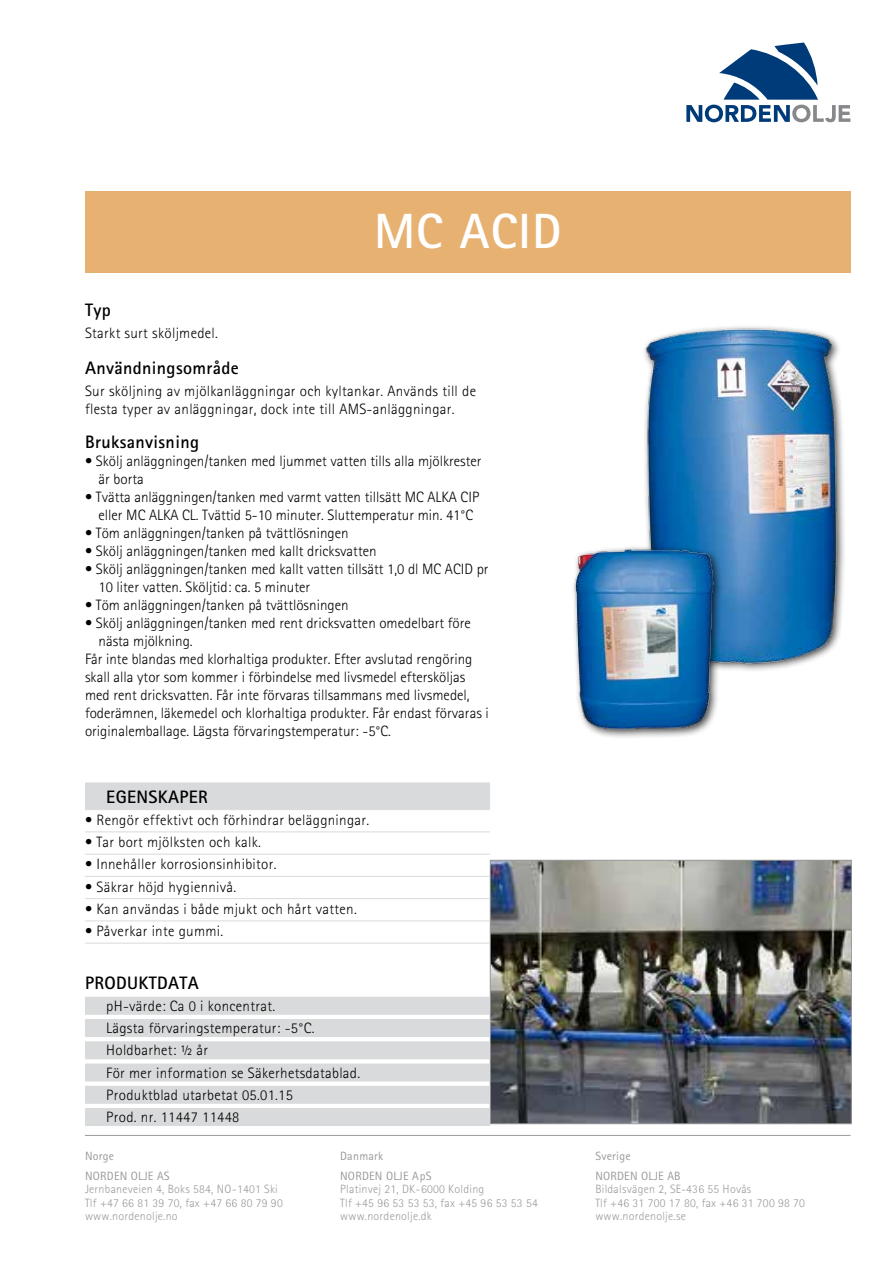
<style>
.page{position:relative;width:893px;height:1263px;background:#fff}
.page>*{position:absolute;margin:0;border:0;box-sizing:border-box;transform-origin:0 0}
.t1{font:700 49.5px "Rotis Sans Serif";letter-spacing:.02em;color:#fff}
.t2{font:700 18px "Rotis Sans Serif";letter-spacing:.02em;color:#000}
.t3{font:300 15px/18px "Rotis Sans Serif";color:#000}
.t4{font:300 15px/22.2px "Rotis Sans Serif";letter-spacing:.02em;color:#000}
.t5{font:300 12px/13.5px "Rotis Sans Serif";letter-spacing:.02em;color:#9a9a9d}
.t6{font:12px/20px "Rotis Sans Serif";letter-spacing:.02em;color:#9a9a9d}
</style>
<div class="page">
<div style="left:85px;top:191px;width:765px;height:82px;background:#e7b171"></div>
<svg style="left:686px;top:43px;width:164px;height:79px"></svg>
<hr style="left:85px;top:1135px;width:765px;height:1px;background:#9a9a9d">
<img style="left:492px;top:862px;width:357px;height:260px">
<div style="left:490px;top:860px;width:361px;height:264px;border:1px solid #9a9a9d"></div>
<img style="left:644px;top:326px;width:200px;height:345px">
<div style="left:570px;top:544px;width:153px;height:195px;background:#000;opacity:.75"></div>
<img style="left:570px;top:543px;width:149px;height:189px">
<div style="left:85px;top:997px;width:405px;height:18px;background:#d9dadb"></div>
<div style="left:85px;top:1019px;width:405px;height:18px;background:#d9dadb"></div>
<div style="left:85px;top:1041px;width:405px;height:18px;background:#d9dadb"></div>
<div style="left:85px;top:1063px;width:405px;height:18px;background:#d9dadb"></div>
<div style="left:85px;top:1086px;width:405px;height:18px;background:#d9dadb"></div>
<div style="left:85px;top:1108px;width:405px;height:18px;background:#d9dadb"></div>
<div style="left:85px;top:782px;width:405px;height:27px;background:#d9dadb"></div>
<hr style="left:85px;top:809px;width:405px;height:1px;background:#d9dadb">
<hr style="left:85px;top:831px;width:405px;height:1px;background:#d9dadb">
<hr style="left:85px;top:854px;width:405px;height:1px;background:#d9dadb">
<hr style="left:85px;top:876px;width:405px;height:1px;background:#d9dadb">
<hr style="left:85px;top:898px;width:405px;height:1px;background:#d9dadb">
<hr style="left:85px;top:920px;width:405px;height:1px;background:#d9dadb">
<hr style="left:85px;top:943px;width:405px;height:1px;background:#d9dadb">
<h1 class="t1" style="left:374px;top:200px;width:189px">MC ACID</h1>
<p class="t2" style="left:85px;top:299px;width:27px">Typ</p>
<p class="t4" style="left:85px;top:322px;width:134px">Starkt surt sköljmedel.</p>
<p class="t2" style="left:85px;top:357px;width:155px">Användningsområde</p>
<p class="t4" style="left:85px;top:382px;width:393px;line-height:18px">Sur sköljning av mjölkanläggningar och kyltankar. Används till de flesta typer av anläggningar, dock inte till AMS-anläggningar.</p>
<p class="t2" style="left:85px;top:431px;width:116px">Bruksanvisning</p>
<p class="t3" style="left:99px;top:452px;width:385px;text-indent:-14px">• Skölj anläggningen/tanken med ljummet vatten tills alla mjölkrester är borta</p>
<p class="t3" style="left:85px;top:488px;width:396px;text-align:center">• Tvätta anläggningen/tanken med varmt vatten tillsätt MC ALKA CIP eller MC ALKA CL. Tvättid 5-10 minuter. Sluttemperatur min. 41°C</p>
<p class="t3" style="left:85px;top:524px;width:265px">• Töm anläggningen/tanken på tvättlösningen</p>
<p class="t3" style="left:85px;top:542px;width:293px">• Skölj anläggningen/tanken med kallt dricksvatten</p>
<p class="t3" style="left:99px;top:560px;width:392px;text-indent:-14px">• Skölj anläggningen/tanken med kallt vatten tillsätt 1,0 dl MC ACID pr<br>10 liter vatten. Sköljtid: ca. 5 minuter</p>
<p class="t3" style="left:85px;top:596px;width:265px">• Töm anläggningen/tanken på tvättlösningen</p>
<p class="t3" style="left:85px;top:614px;width:387px">• Skölj anläggningen/tanken med rent dricksvatten omedelbart före</p>
<p class="t3" style="left:99px;top:632px;width:96px">nästa mjölkning.</p>
<p class="t3" style="left:85px;top:650px;width:389px">Får inte blandas med klorhaltiga produkter. Efter avslutad rengöring</p>
<p class="t3" style="left:85px;top:668px;width:382px">skall alla ytor som kommer i förbindelse med livsmedel eftersköljas</p>
<p class="t3" style="left:85px;top:686px;width:386px">med rent dricksvatten. Får inte förvaras tillsammans med livsmedel,</p>
<p class="t3" style="left:85px;top:704px;width:405px">foderämnen, läkemedel och klorhaltiga produkter. Får endast förvaras i</p>
<p class="t3" style="left:85px;top:722px;width:308px">originalemballage. Lägsta förvaringstemperatur: -5°C.</p>
<p class="t2" style="left:106px;top:785px;width:103px">EGENSKAPER</p>
<p class="t4" style="left:85px;top:809px;width:286px">• Rengör effektivt och förhindrar beläggningar.</p>
<p class="t4" style="left:85px;top:831px;width:177px">• Tar bort mjölksten och kalk.</p>
<p class="t4" style="left:85px;top:853px;width:193px">• Innehåller korrosionsinhibitor.</p>
<p class="t4" style="left:85px;top:875px;width:153px">• Säkrar höjd hygiennivå.</p>
<p class="t4" style="left:85px;top:898px;width:273px">• Kan användas i både mjukt och hårt vatten.</p>
<p class="t4" style="left:85px;top:920px;width:140px">• Påverkar inte gummi.</p>
<p class="t2" style="left:85px;top:971px;width:115px">PRODUKTDATA</p>
<p class="t4" style="left:106px;top:995px;width:255px">pH-värde: Ca 0 i koncentrat.<br>Lägsta förvaringstemperatur: -5°C.<br>Holdbarhet: ½ år<br>För mer information se Säkerhetsdatablad.<br>Produktblad utarbetat 05.01.15<br>Prod. nr. 11447 11448</p>
<p class="t6" style="left:85px;top:1146px;width:86px">Norge<br>NORDEN OLJE AS</p>
<p class="t5" style="left:85px;top:1183px;width:199px">Jernbaneveien 4, Boks 584, NO-1401 Ski<br>Tlf +47 66 81 39 70, fax +47 66 80 79 90 www.nordenolje.no</p>
<p class="t6" style="left:340px;top:1146px;width:93px">Danmark<br>NORDEN OLJE ApS</p>
<p class="t5" style="left:340px;top:1183px;width:199px">Platinvej 21, DK-6000 Kolding<br>Tlf +45 96 53 53 53, fax +45 96 53 53 54 www.nordenolje.dk</p>
<p class="t6" style="left:595px;top:1146px;width:87px">Sverige<br>NORDEN OLJE AB</p>
<p class="t5" style="left:595px;top:1183px;width:211px">Bildalsvägen 2, SE-436 55 Hovås<br>Tlf +46 31 700 17 80, fax +46 31 700 98 70 www.nordenolje.se</p>
</div>
